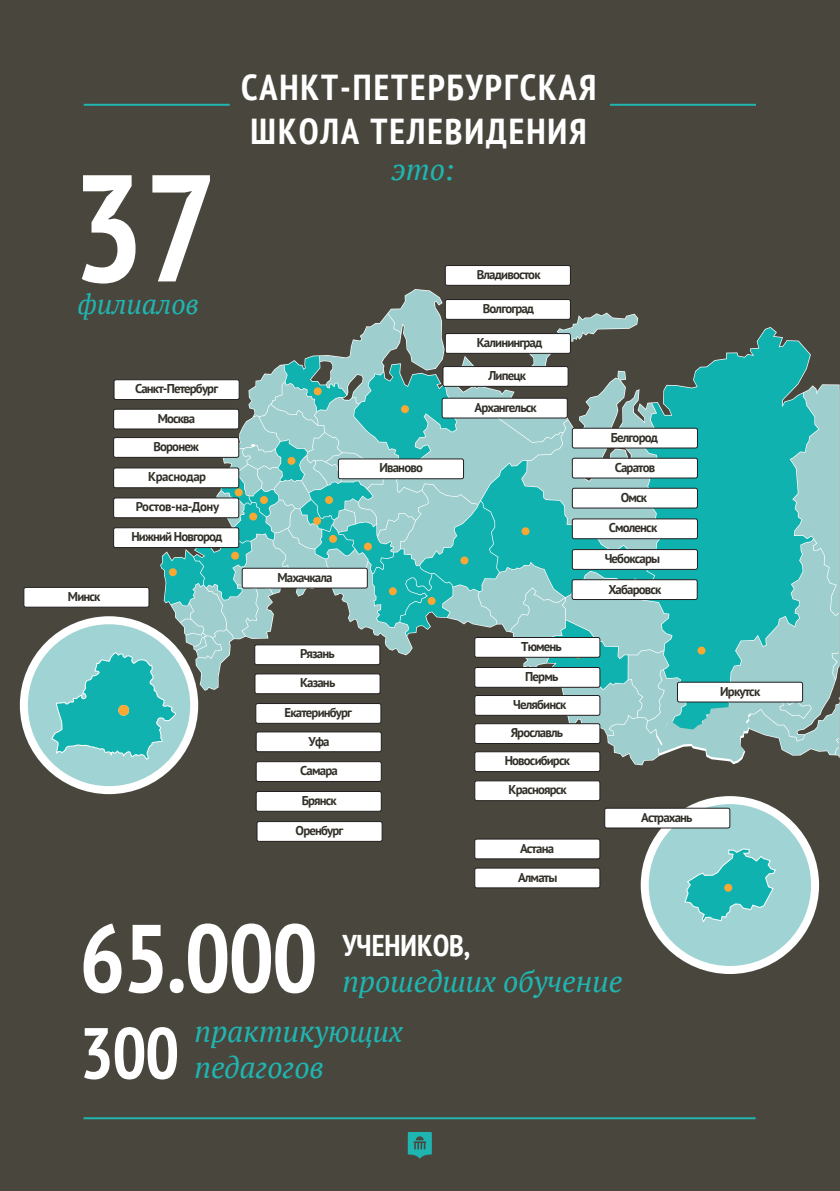
<style>
.page{position:relative;width:840px;height:1191px;background:#fff}
.page>*{position:absolute;margin:0;border:0;box-sizing:border-box;transform-origin:0 0}
.t1{font:700 condensed 151.6px "PT Sans";color:#fff}
.t2{font:700 condensed 96px "PT Sans";color:#fff}
.t3{font:700 condensed 72px "PT Sans";color:#fff}
.t4{font:700 condensed 36px/43.2px "PT Sans";letter-spacing:.055em;color:#fff}
.t5{font:italic 30px/36px "PT Serif";color:#20b5b1}
.t6{font:700 condensed 30px "PT Sans";color:#fff}
.t7{font:italic 28px "PT Serif";color:#20b5b1}
.t8{font:700 12.8px/28px "PT Sans";letter-spacing:-.065em;color:#312f27;text-align:center}
.t9{font:700 12.8px "PT Sans";letter-spacing:-.03em;color:#312f27}
</style>
<div class="page">
<div style="left:0;top:0;width:839px;height:1191px;background:#49473d"></div>
<hr style="left:84px;top:1117px;width:671px;height:2px;background:#20b5b1">
<hr style="left:84px;top:104px;width:146px;height:2px;background:#20b5b1">
<hr style="left:609px;top:104px;width:146px;height:2px;background:#20b5b1">
<svg style="left:407px;top:1132px;width:24px;height:26px"></svg>
<div style="left:256px;top:761px;width:125px;height:20px;background:#fff;border-radius:2px"></div>
<div style="left:255px;top:761px;width:126px;height:21px;border:1px solid #231f20;border-radius:2px"></div>
<div style="left:24px;top:587px;width:125px;height:20px;background:#fff;border-radius:2px"></div>
<div style="left:23px;top:587px;width:126px;height:20px;border:1px solid #231f20;border-radius:2px"></div>
<div style="left:474px;top:751px;width:125px;height:20px;background:#fff;border-radius:2px"></div>
<div style="left:474px;top:751px;width:126px;height:21px;border:1px solid #231f20;border-radius:2px"></div>
<div style="left:474px;top:781px;width:125px;height:19px;background:#fff;border-radius:2px"></div>
<div style="left:474px;top:780px;width:126px;height:21px;border:1px solid #231f20;border-radius:2px"></div>
<div style="left:474px;top:839px;width:125px;height:20px;background:#fff;border-radius:2px"></div>
<div style="left:474px;top:838px;width:126px;height:21px;border:1px solid #231f20;border-radius:2px"></div>
<div style="left:474px;top:868px;width:125px;height:20px;background:#fff;border-radius:2px"></div>
<div style="left:474px;top:867px;width:126px;height:21px;border:1px solid #231f20;border-radius:2px"></div>
<svg style="left:24px;top:620px;width:170px;height:170px;background:#afdada"></svg>
<div style="left:20px;top:616px;width:178px;height:178px;border:8px solid #fff;border-radius:50%"></div>
<div style="left:644px;top:800px;width:170px;height:170px;background:#a0d3d3;border-radius:50%"></div>
<div style="left:640px;top:796px;width:178px;height:178px;border:8px solid #fff;border-radius:50%"></div>
<svg style="left:51px;top:290px;width:788px;height:474px"></svg>
<div style="left:118px;top:705px;width:11px;height:10px;background:#f9a834;border-radius:50%"></div>
<div style="left:401px;top:405px;width:8px;height:8px;background:#f9a834;border-radius:50%"></div>
<div style="left:442px;top:398px;width:125px;height:20px;background:#fff;border-radius:2px"></div>
<div style="left:441px;top:398px;width:126px;height:20px;border:1px solid #231f20;border-radius:2px"></div>
<div style="left:325px;top:496px;width:8px;height:8px;background:#f9a834;border-radius:50%"></div>
<div style="left:256px;top:791px;width:125px;height:20px;background:#fff;border-radius:2px"></div>
<div style="left:255px;top:791px;width:126px;height:20px;border:1px solid #231f20;border-radius:2px"></div>
<div style="left:235px;top:488px;width:7px;height:8px;background:#f9a834;border-radius:50%"></div>
<div style="left:697px;top:646px;width:8px;height:8px;background:#f9a834;border-radius:50%"></div>
<svg style="left:684px;top:848px;width:91px;height:74px"></svg>
<svg style="left:723px;top:883px;width:8px;height:8px"></svg>
<div style="left:572px;top:428px;width:125px;height:20px;background:#fff;border-radius:2px"></div>
<div style="left:571px;top:428px;width:126px;height:20px;border:1px solid #231f20;border-radius:2px"></div>
<div style="left:572px;top:458px;width:125px;height:20px;background:#fff;border-radius:2px"></div>
<div style="left:571px;top:458px;width:126px;height:20px;border:1px solid #231f20;border-radius:2px"></div>
<div style="left:572px;top:488px;width:125px;height:20px;background:#fff;border-radius:2px"></div>
<div style="left:571px;top:488px;width:126px;height:20px;border:1px solid #231f20;border-radius:2px"></div>
<div style="left:572px;top:519px;width:125px;height:20px;background:#fff;border-radius:2px"></div>
<div style="left:571px;top:518px;width:126px;height:21px;border:1px solid #231f20;border-radius:2px"></div>
<div style="left:572px;top:549px;width:125px;height:20px;background:#fff;border-radius:2px"></div>
<div style="left:571px;top:549px;width:126px;height:21px;border:1px solid #231f20;border-radius:2px"></div>
<div style="left:604px;top:808px;width:125px;height:20px;background:#fff;border-radius:2px"></div>
<div style="left:604px;top:807px;width:126px;height:21px;border:1px solid #231f20;border-radius:2px"></div>
<div style="left:442px;top:366px;width:125px;height:20px;background:#fff;border-radius:2px"></div>
<div style="left:442px;top:366px;width:126px;height:21px;border:1px solid #231f20;border-radius:2px"></div>
<div style="left:445px;top:265px;width:125px;height:20px;background:#fff;border-radius:2px"></div>
<div style="left:444px;top:265px;width:126px;height:21px;border:1px solid #231f20;border-radius:2px"></div>
<div style="left:445px;top:299px;width:125px;height:20px;background:#fff;border-radius:2px"></div>
<div style="left:444px;top:299px;width:126px;height:21px;border:1px solid #231f20;border-radius:2px"></div>
<div style="left:445px;top:333px;width:125px;height:20px;background:#fff;border-radius:2px"></div>
<div style="left:444px;top:333px;width:126px;height:21px;border:1px solid #231f20;border-radius:2px"></div>
<div style="left:338px;top:459px;width:125px;height:20px;background:#fff;border-radius:2px"></div>
<div style="left:338px;top:458px;width:126px;height:21px;border:1px solid #231f20;border-radius:2px"></div>
<div style="left:571px;top:580px;width:125px;height:19px;background:#fff;border-radius:2px"></div>
<div style="left:571px;top:579px;width:126px;height:21px;border:1px solid #231f20;border-radius:2px"></div>
<div style="left:677px;top:682px;width:125px;height:20px;background:#fff;border-radius:2px"></div>
<div style="left:676px;top:681px;width:126px;height:21px;border:1px solid #231f20;border-radius:2px"></div>
<div style="left:257px;top:821px;width:125px;height:20px;background:#fff;border-radius:2px"></div>
<div style="left:256px;top:821px;width:126px;height:21px;border:1px solid #231f20;border-radius:2px"></div>
<div style="left:242px;top:568px;width:125px;height:20px;background:#fff;border-radius:2px"></div>
<div style="left:241px;top:568px;width:126px;height:20px;border:1px solid #231f20;border-radius:2px"></div>
<h1 class="t1" style="left:72px;top:128px;width:146px">37</h1>
<h3 class="t7" style="left:77px;top:286px;width:123px">филиалов</h3>
<p class="t8" style="left:135px;top:374px;width:85px">Санкт-Петербург</p>
<p class="t8" style="left:158px;top:404px;width:39px">Москва</p>
<p class="t8" style="left:153px;top:432px;width:47px">Воронеж</p>
<p class="t9" style="left:148px;top:468px;width:59px">Краснодар</p>
<p class="t8" style="left:68px;top:582px;width:34px">Минск</p>
<p class="t9" style="left:136px;top:498px;width:85px">Ростов-на-Дону</p>
<p class="t8" style="left:131px;top:522px;width:92px">Нижний Новгород</p>
<h3 class="t4" style="left:241px;top:66px;width:356px">САНКТ-ПЕТЕРБУРГСКАЯ<br>ШКОЛА ТЕЛЕВИДЕНИЯ</h3>
<h3 class="t5" style="left:391px;top:151px;width:64px">это:</h3>
<p class="t8" style="left:379px;top:453px;width:45px">Иваново</p>
<p class="t8" style="left:277px;top:563px;width:57px">Махачкала</p>
<p class="t8" style="left:300px;top:639px;width:36px">Рязань</p>
<p class="t8" style="left:300px;top:668px;width:37px">Казань</p>
<p class="t8" style="left:284px;top:698px;width:69px">Екатеринбург</p>
<p class="t8" style="left:308px;top:727px;width:22px">Уфа</p>
<p class="t8" style="left:300px;top:756px;width:39px">Самара</p>
<p class="t8" style="left:301px;top:786px;width:37px">Брянск</p>
<p class="t8" style="left:295px;top:816px;width:49px">Оренбург</p>
<p class="t8" style="left:476px;top:260px;width:65px">Владивосток</p>
<p class="t8" style="left:482px;top:294px;width:53px">Волгоград</p>
<p class="t8" style="left:476px;top:328px;width:67px">Калининград</p>
<p class="t8" style="left:488px;top:361px;width:39px">Липецк</p>
<p class="t8" style="left:474px;top:393px;width:64px">Архангельск</p>
<p class="t8" style="left:521px;top:632px;width:42px">Тюмень</p>
<p class="t8" style="left:525px;top:662px;width:35px">Пермь</p>
<p class="t8" style="left:513px;top:690px;width:55px">Челябинск</p>
<p class="t8" style="left:504px;top:718px;width:67px">Ярославль<br>Новосибирск</p>
<p class="t8" style="left:508px;top:775px;width:60px">Красноярск</p>
<p class="t8" style="left:519px;top:834px;width:36px">Астана</p>
<p class="t8" style="left:517px;top:863px;width:41px">Алматы</p>
<p class="t8" style="left:610px;top:423px;width:49px">Белгород</p>
<p class="t8" style="left:614px;top:453px;width:42px">Саратов</p>
<p class="t8" style="left:620px;top:483px;width:28px">Омск</p>
<p class="t8" style="left:608px;top:513px;width:50px">Смоленск</p>
<p class="t8" style="left:604px;top:544px;width:57px">Чебоксары</p>
<p class="t8" style="left:608px;top:575px;width:55px">Хабаровск</p>
<p class="t8" style="left:640px;top:803px;width:53px">Астрахань</p>
<h2 class="t2" style="left:79px;top:895px;width:240px">65.000</h2>
<h3 class="t3" style="left:79px;top:1005px;width:101px">300</h3>
<h3 class="t6" style="left:342px;top:926px;width:129px">УЧЕНИКОВ,</h3>
<h3 class="t5" style="left:342px;top:963px;width:281px">прошедших обучение</h3>
<h3 class="t5" style="left:194px;top:1013px;width:210px">практикующих педагогов</h3>
<p class="t8" style="left:719px;top:677px;width:41px">Иркутск</p>
</div>
